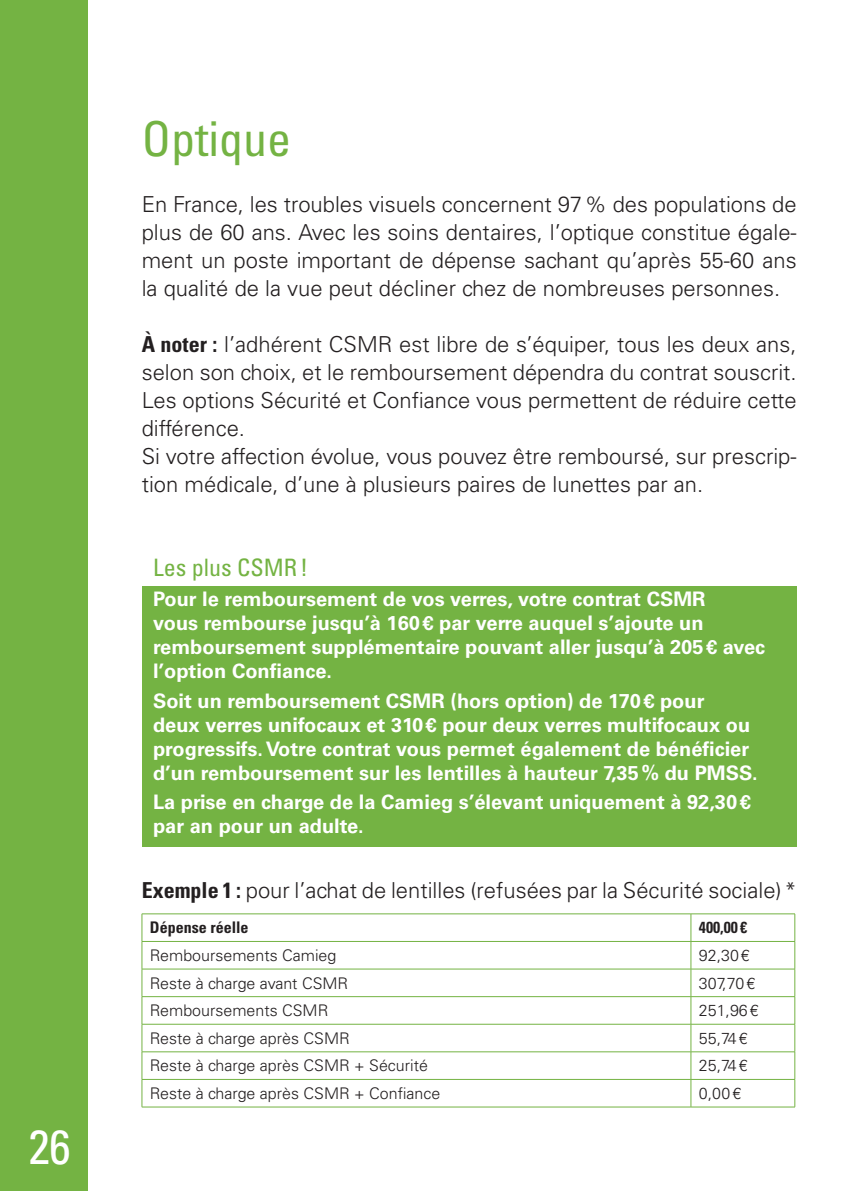
<style>
.page{position:relative;width:842px;height:1191px;background:#fff}
.page>*{position:absolute;margin:0;border:0;box-sizing:border-box;transform-origin:0 0}
.titre_paragraphe{font:condensed 48px "Univers LT Std";color:#74b343}
.t1{font:condensed 48px "Univers LT Std";color:#fff}
.titre_encart{font:condensed 24px "Univers LT Std";color:#74b343}
.paragraphe_classique{font:300 22px/28px "Univers LT Std";color:#231f20;text-align:justify}
.paragraphe_classique-2{font:700 20px/24px "Univers LT Std";color:#fff}
.tableau__texte{font:300 16px "Univers LT Std";color:#231f20}
.tableau__texte-2{font:700 condensed 16px "Univers LT Std";color:#231f20}
.s1{font-weight:700;font-stretch:condensed}
</style>
<div class="page">
<div style="left:0;top:0;width:88px;height:1191px;background:#74b343"></div>
<div style="left:142px;top:586px;width:655px;height:261px;background:#74b343"></div>
<hr style="left:142px;top:913px;width:549px;height:1px;background:#74b343">
<hr style="left:691px;top:913px;width:104px;height:1px;background:#74b343">
<hr style="left:142px;top:941px;width:549px;height:1px;background:#74b343">
<hr style="left:691px;top:941px;width:104px;height:1px;background:#74b343">
<hr style="left:142px;top:968px;width:549px;height:1px;background:#74b343">
<hr style="left:691px;top:968px;width:104px;height:1px;background:#74b343">
<hr style="left:142px;top:996px;width:549px;height:1px;background:#74b343">
<hr style="left:691px;top:996px;width:104px;height:1px;background:#74b343">
<hr style="left:142px;top:1024px;width:549px;height:1px;background:#74b343">
<hr style="left:691px;top:1024px;width:104px;height:1px;background:#74b343">
<hr style="left:142px;top:1051px;width:549px;height:1px;background:#74b343">
<hr style="left:691px;top:1051px;width:104px;height:1px;background:#74b343">
<hr style="left:142px;top:1079px;width:549px;height:1px;background:#74b343">
<svg style="left:142px;top:914px;width:1px;height:192px"></svg>
<hr style="left:691px;top:1079px;width:104px;height:1px;background:#74b343">
<svg style="left:691px;top:914px;width:1px;height:192px"></svg>
<svg style="left:794px;top:914px;width:1px;height:192px"></svg>
<hr style="left:142px;top:1106px;width:549px;height:1px;background:#74b343">
<hr style="left:691px;top:1106px;width:104px;height:1px;background:#74b343">
<h1 class="t1" style="left:28px;top:1117px;width:44px">26</h1>
<p class="titre_paragraphe" style="left:142px;top:109px;width:151px">Optique</p>
<p class="paragraphe_classique" style="left:142px;top:190px;width:656px">En France, les troubles visuels concernent 97% des populations de plus de 60 ans. Avec les soins dentaires, l’optique constitue égale&shy;ment un poste important de dépense sachant qu’après 55-60 ans la qualité de la vue peut décliner chez de nombreuses personnes.</p>
<p class="paragraphe_classique" style="left:142px;top:330px;width:656px"><span class="s1">À noter :</span> l’adhérent CSMR est libre de s’équiper, tous les deux ans, selon son choix, et le remboursement dépendra du contrat souscrit.<br>Les options Sécurité et Confiance vous permettent de réduire cette différence.</p>
<p class="paragraphe_classique" style="left:142px;top:442px;width:656px">Si votre affection évolue, vous pouvez être remboursé, sur prescrip&shy;tion médicale, d’une à plusieurs paires de lunettes par an.</p>
<p class="titre_encart" style="left:153px;top:552px;width:156px">Les plus CSMR!</p>
<p class="paragraphe_classique-2" style="left:153px;top:587px;width:614px">Pour le remboursement de vos verres, votre contrat CSMR<br>vous rembourse jusqu’à 160€ par verre auquel s’ajoute un remboursement supplémentaire pouvant aller jusqu’à 205€ avec l’option Confiance.</p>
<p class="paragraphe_classique-2" style="left:153px;top:688px;width:606px">Soit un remboursement CSMR (hors option) de 170€ pour<br>deux verres unifocaux et 310€ pour deux verres multifocaux ou progressifs. Votre contrat vous permet également de bénéficier d’un remboursement sur les lentilles à hauteur 7,35% du PMSS.</p>
<p class="paragraphe_classique-2" style="left:153px;top:790px;width:599px">La prise en charge de la Camieg s’élevant uniquement à 92,30€ par an pour un adulte.</p>
<p class="paragraphe_classique" style="left:142px;top:876px;width:656px"><span class="s1">Exemple 1 :</span> pour l’achat de lentilles (refusées par la Sécurité sociale)*</p>
<p class="tableau__texte-2" style="left:150px;top:918px;width:100px">Dépense réelle</p>
<p class="tableau__texte-2" style="left:699px;top:918px;width:50px">400,00 €</p>
<p class="tableau__texte" style="left:150px;top:945px;width:188px">Remboursements Camieg</p>
<p class="tableau__texte" style="left:699px;top:945px;width:52px">92,30€</p>
<p class="tableau__texte" style="left:150px;top:973px;width:200px">Reste à charge avant CSMR</p>
<p class="tableau__texte" style="left:699px;top:973px;width:58px">307,70€</p>
<p class="tableau__texte" style="left:150px;top:1001px;width:180px">Remboursements CSMR</p>
<p class="tableau__texte" style="left:699px;top:1001px;width:61px">251,96€</p>
<p class="tableau__texte" style="left:150px;top:1028px;width:201px">Reste à charge après CSMR</p>
<p class="tableau__texte" style="left:699px;top:1028px;width:50px">55,74€</p>
<p class="tableau__texte" style="left:150px;top:1056px;width:279px">Reste à charge après CSMR + Sécurité</p>
<p class="tableau__texte" style="left:699px;top:1056px;width:50px">25,74€</p>
<p class="tableau__texte" style="left:150px;top:1083px;width:292px">Reste à charge après CSMR + Confiance</p>
<p class="tableau__texte" style="left:699px;top:1083px;width:44px">0,00€</p>
</div>
